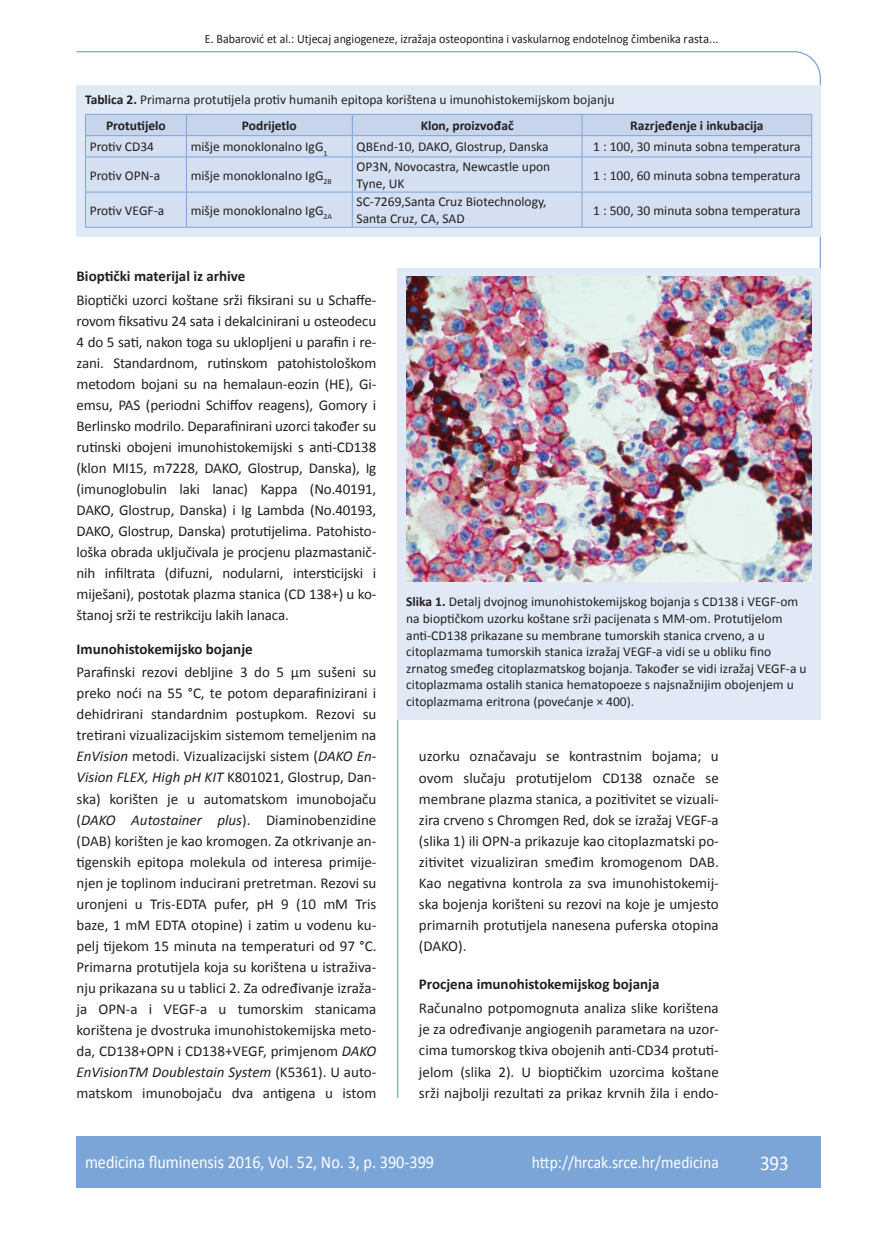
<style>
.page{position:relative;width:872px;height:1234px;background:#fff}
.page>*{position:absolute;margin:0;border:0;box-sizing:border-box;transform-origin:0 0}
.t1{font:21px "Calibri";color:#fff;scale:.9 1}
.t2{font:18px "Calibri";color:#fff;scale:.9 1}
.t3{font:17.25px "Calibri";color:#fff;scale:.9 1}
.t4{font:15px/21px "Calibri";color:#231f20;text-align:justify}
.t5{font:700 15px "Calibri";color:#231f20}
.t6{font:13.5px/16.5px "Calibri";color:#231f20}
.t7{font:700 13.5px "Calibri";color:#231f20}
.t8{font:12.75px "Calibri";color:#231f20;scale:.94 1}
.s1{font-weight:700}
.s2{font-style:italic}
</style>
<div class="page">
<svg style="left:76px;top:51px;width:745px;height:275px"></svg>
<hr style="left:397px;top:719px;width:1px;height:378px;background:#7ca5d7">
<div style="left:77px;top:1135px;width:744px;height:51px;background:#7ca5d7"></div>
<div style="left:398px;top:268px;width:423px;height:451px;background:#e1e9f6"></div>
<img style="left:406px;top:276px;width:405px;height:305px">
<div style="left:77px;top:85px;width:744px;height:151px;background:#e1e9f6"></div>
<div style="left:86px;top:157px;width:725px;height:70px;background:#d4dff1"></div>
<svg style="left:85px;top:114px;width:727px;height:42px"></svg>
<hr style="left:85px;top:156px;width:101px;height:1px;background:#7ca5d7">
<hr style="left:85px;top:157px;width:1px;height:35px;background:#7ca5d7">
<hr style="left:186px;top:156px;width:166px;height:1px;background:#7ca5d7">
<hr style="left:186px;top:157px;width:1px;height:35px;background:#7ca5d7">
<hr style="left:352px;top:156px;width:230px;height:1px;background:#7ca5d7">
<hr style="left:352px;top:157px;width:1px;height:35px;background:#7ca5d7">
<hr style="left:582px;top:156px;width:230px;height:1px;background:#7ca5d7">
<hr style="left:581px;top:157px;width:1px;height:35px;background:#7ca5d7">
<hr style="left:811px;top:157px;width:1px;height:35px;background:#7ca5d7">
<hr style="left:85px;top:192px;width:101px;height:1px;background:#7ca5d7">
<hr style="left:85px;top:192px;width:1px;height:35px;background:#7ca5d7">
<hr style="left:186px;top:192px;width:166px;height:1px;background:#7ca5d7">
<hr style="left:186px;top:192px;width:1px;height:35px;background:#7ca5d7">
<hr style="left:352px;top:192px;width:230px;height:1px;background:#7ca5d7">
<hr style="left:352px;top:192px;width:1px;height:35px;background:#7ca5d7">
<hr style="left:582px;top:192px;width:230px;height:1px;background:#7ca5d7">
<hr style="left:581px;top:192px;width:1px;height:35px;background:#7ca5d7">
<hr style="left:811px;top:192px;width:1px;height:35px;background:#7ca5d7">
<hr style="left:85px;top:227px;width:101px;height:1px;background:#7ca5d7">
<hr style="left:186px;top:227px;width:166px;height:1px;background:#7ca5d7">
<hr style="left:352px;top:227px;width:230px;height:1px;background:#7ca5d7">
<hr style="left:582px;top:227px;width:230px;height:1px;background:#7ca5d7">
<p class="t8" style="left:205px;top:30px;width:548px">E. Babarović et al.: Utjecaj angiogeneze, izražaja osteopontina i vaskularnog endotelnog čimbenika rasta...</p>
<p class="t6" style="left:106px;top:85px;width:510px;line-height:26.2px;text-indent:-21px"><span class="s1">Tablica 2.</span> Primarna protutijela protiv humanih epitopa korištena u imunohistokemijskom bojanju<br><span class="s1">Protutijelo</span></p>
<p class="t7" style="left:242px;top:117px;width:56px">Podrijetlo</p>
<p class="t7" style="left:421px;top:117px;width:94px">Klon, proizvođač</p>
<p class="t7" style="left:630px;top:117px;width:135px">Razrjeđenje i inkubacija</p>
<p class="t6" style="left:90px;top:138px;width:66px">Protiv CD34</p>
<p class="t6" style="left:191px;top:138px;width:138px">mišje monoklonalno IgG<sub>1</sub></p>
<p class="t6" style="left:356px;top:138px;width:193px">QBEnd-10, DAKO, Glostrup, Danska</p>
<p class="t6" style="left:593px;top:138px;width:209px">1 : 100, 30 minuta sobna temperatura</p>
<p class="t6" style="left:90px;top:166px;width:72px">Protiv OPN-a</p>
<p class="t6" style="left:191px;top:166px;width:143px">mišje monoklonalno IgG<sub>2B</sub></p>
<p class="t6" style="left:356px;top:158px;width:195px">OP3N, Novocastra, Newcastle upon<br>Tyne, UK</p>
<p class="t6" style="left:593px;top:166px;width:209px">1 : 100, 60 minuta sobna temperatura</p>
<p class="t6" style="left:90px;top:201px;width:76px">Protiv VEGF-a</p>
<p class="t6" style="left:191px;top:201px;width:143px">mišje monoklonalno IgG<sub>2A</sub></p>
<p class="t6" style="left:356px;top:193px;width:191px">SC-7269,Santa Cruz Biotechnology,<br>Santa Cruz, CA, SAD</p>
<p class="t6" style="left:593px;top:201px;width:209px">1 : 500, 30 minuta sobna temperatura</p>
<p class="t5" style="left:77px;top:266px;width:170px">Bioptički materijal iz arhive</p>
<p class="t4" style="left:77px;top:288px;width:301px">Bioptički uzorci koštane srži fiksirani su u Schaffe&shy;rovom fiksativu 24 sata i dekalcinirani u osteodecu 4 do 5 sati, nakon toga su uklopljeni u parafin i re&shy;zani. Standardnom, rutinskom patohistološkom metodom bojani su na hemalaun-eozin (HE), Gi&shy;emsu, PAS (periodni Schiffov reagens), Gomory i Berlinsko modrilo. Deparafinirani uzorci također su rutinski obojeni imunohistokemijski s anti-CD138 (klon MI15, m7228, DAKO, Glostrup, Danska), Ig (imunoglobulin laki lanac) Kappa (No.40191, DAKO, Glostrup, Danska) i Ig Lambda (No.40193, DAKO, Glostrup, Danska) protutijelima. Patohisto&shy;loška obrada uključivala je procjenu plazmastanič&shy;nih infiltrata (difuzni, nodularni, intersticijski i miješani), postotak plazma stanica (CD 138+) u ko&shy;štanoj srži te restrikciju lakih lanaca.</p>
<p class="t5" style="left:77px;top:639px;width:178px">Imunohistokemijsko bojanje</p>
<p class="t4" style="left:77px;top:661px;width:301px">Parafinski rezovi debljine 3 do 5 μm sušeni su preko noći na 55 °C, te potom deparafinizirani i dehidrirani standardnim postupkom. Rezovi su tretirani vizualizacijskim sistemom temeljenim na <span class="s2">EnVision</span> metodi. Vizualizacijski sistem (<span class="s2">DAKO En-Vision FLEX, High pH KIT</span> K801021, Glostrup, Dan&shy;ska) korišten je u automatskom imunobojaču (<span class="s2">DAKO Autostainer plus</span>). Diaminobenzidine (DAB) korišten je kao kromogen. Za otkrivanje an&shy;tigenskih epitopa molekula od interesa primije&shy;njen je toplinom inducirani pretretman. Rezovi su uronjeni u Tris-EDTA pufer, pH 9 (10 mM Tris baze, 1 mM EDTA otopine) i zatim u vodenu ku&shy;pelj tijekom 15 minuta na temperaturi od 97 °C.<br>Primarna protutijela koja su korištena u istraživa&shy;nju prikazana su u tablici 2. Za određivanje izraža&shy;ja OPN-a i VEGF-a u tumorskim stanicama korištena je dvostruka imunohistokemijska meto&shy;da, CD138+OPN i CD138+VEGF, primjenom <span class="s2">DAKO EnVisionTM Doublestain System</span> (K5361). U auto&shy;matskom imunobojaču dva antigena u istom</p>
<p class="t6" style="left:406px;top:593px;width:402px"><span class="s1">Slika 1.</span> Detalj dvojnog imunohistokemijskog bojanja s CD138 i VEGF-om na bioptičkom uzorku koštane srži pacijenata s MM-om. Protutijelom anti-CD138 prikazane su membrane tumorskih stanica crveno, a u citoplazmama tumorskih stanica izražaj VEGF-a vidi se u obliku fino zrnatog smeđeg citoplazmatskog bojanja. Također se vidi izražaj VEGF-a u citoplazmama ostalih stanica hematopoeze s najsnažnijim obojenjem u citoplazmama eritrona (povećanje × 400).</p>
<p class="t4" style="left:419px;top:745px;width:301px">uzorku označavaju se kontrastnim bojama; u ovom slučaju protutijelom CD138 označe se membrane plazma stanica, a pozitivitet se vizuali&shy;zira crveno s Chromgen Red, dok se izražaj VEGF-a (slika 1) ili OPN-a prikazuje kao citoplazmatski po&shy;zitivitet vizualiziran smeđim kromogenom DAB.<br>Kao negativna kontrola za sva imunohistokemij&shy;ska bojenja korišteni su rezovi na koje je umjesto primarnih protutijela nanesena puferska otopina (DAKO).</p>
<p class="t5" style="left:419px;top:974px;width:242px">Procjena imunohistokemijskog bojanja</p>
<p class="t4" style="left:419px;top:996px;width:301px">Računalno potpomognuta analiza slike korištena je za određivanje angiogenih parametara na uzor&shy;cima tumorskog tkiva obojenih anti-CD34 protuti&shy;jelom (slika 2). U bioptičkim uzorcima koštane srži najbolji rezultati za prikaz krvnih žila i endo-</p>
<p class="t2" style="left:85px;top:1150px;width:389px">medicina fluminensis 2016, Vol. 52, No. 3, p. 390-399</p>
<p class="t3" style="left:532px;top:1151px;width:209px">http://hrcak.srce.hr/medicina</p>
<h1 class="t1" style="left:760px;top:1149px;width:33px">393</h1>
</div>
